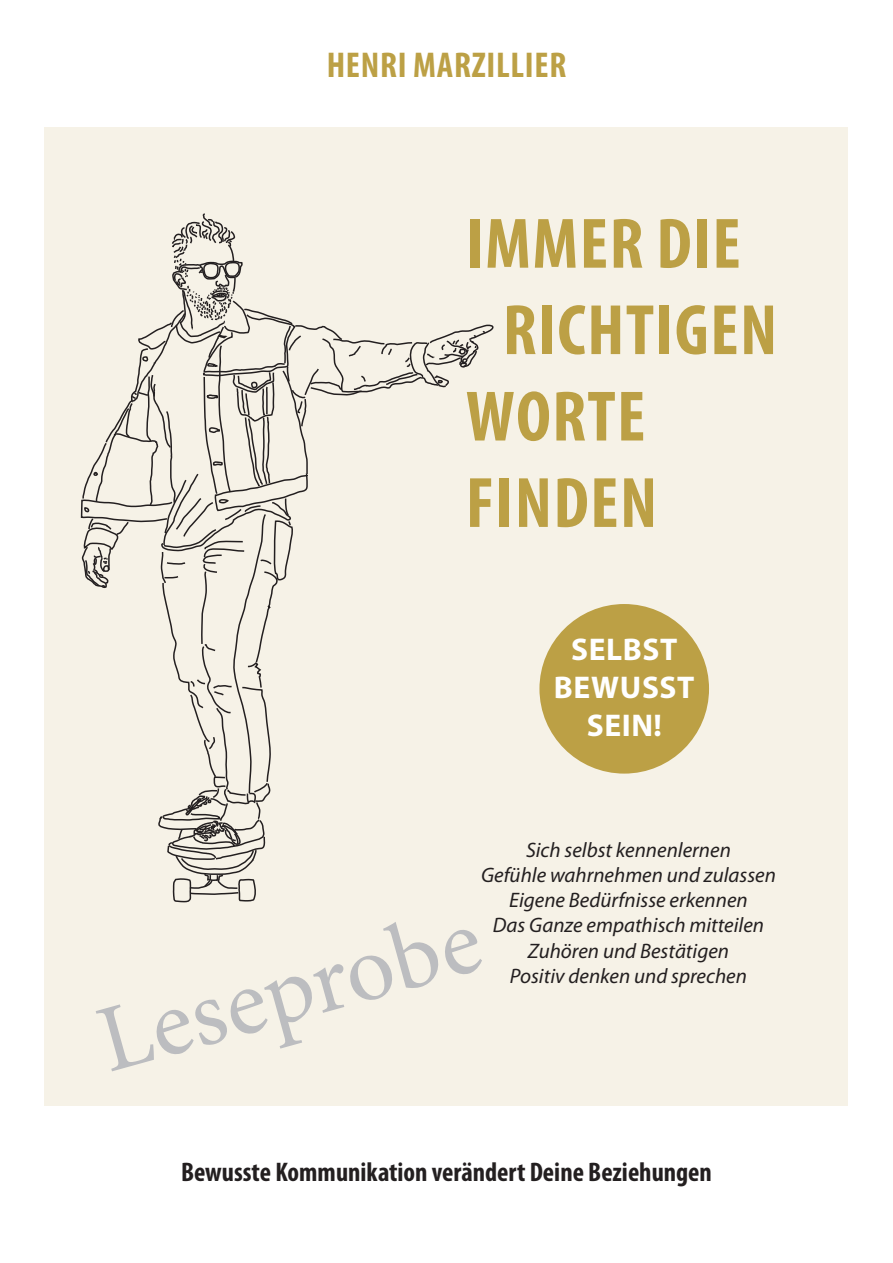
<style>
.page{position:relative;width:893px;height:1263px;background:#fff}
.page>*{position:absolute;margin:0;border:0;box-sizing:border-box;transform-origin:0 0}
.t1{font:96px "Minion Pro";color:#bcbdc0}
.t2{font:700 condensed 72px "Myriad Pro";letter-spacing:.02em;color:#bca045}
.t3{font:700 condensed 36px "Myriad Pro";letter-spacing:.02em;color:#bca045}
.t4{font:700 31.5px/37.8px "Myriad Pro";letter-spacing:.02em;color:#fff;text-align:center}
.t5{font:700 condensed 27px "Myriad Pro";color:#231f20}
.t6{font:italic 21px/25.2px "Myriad Pro";color:#231f20;text-align:center}
</style>
<div class="page">
<div style="left:45px;top:128px;width:803px;height:978px;background:#f6f2e7"></div>
<svg style="left:80px;top:213px;width:414px;height:690px"></svg>
<div style="left:539px;top:604px;width:170px;height:170px;background:#bca045;border-radius:50%"></div>
<h3 class="t3" style="left:327px;top:42px;width:241px">Henri Marzillier</h3>
<h2 class="t2" style="left:466px;top:199px;width:276px">Immer die</h2>
<h2 class="t2" style="left:503px;top:285px;width:276px">richtigen</h2>
<h2 class="t2" style="left:466px;top:371px;width:181px">Worte</h2>
<h2 class="t2" style="left:466px;top:458px;width:193px">finden</h2>
<h3 class="t4" style="left:554px;top:630px;width:142px">SELBST<br>BEWUSST<br>SEIN!</h3>
<p class="t6" style="left:481px;top:837px;width:296px">Sich selbst kennenlernen<br>Gefühle wahrnehmen und zulassen<br>Eigene Bedürfnisse erkennen<br>Das Ganze empathisch mitteilen<br>Zuhören und Bestätigen<br>Positiv denken und sprechen</p>
<h1 class="t1" style="left:83px;top:982px;width:394px;rotate:-16deg">Leseprobe</h1>
<p class="t5" style="left:181px;top:1155px;width:532px">Bewusste Kommunikation verändert Deine Beziehungen</p>
</div>
